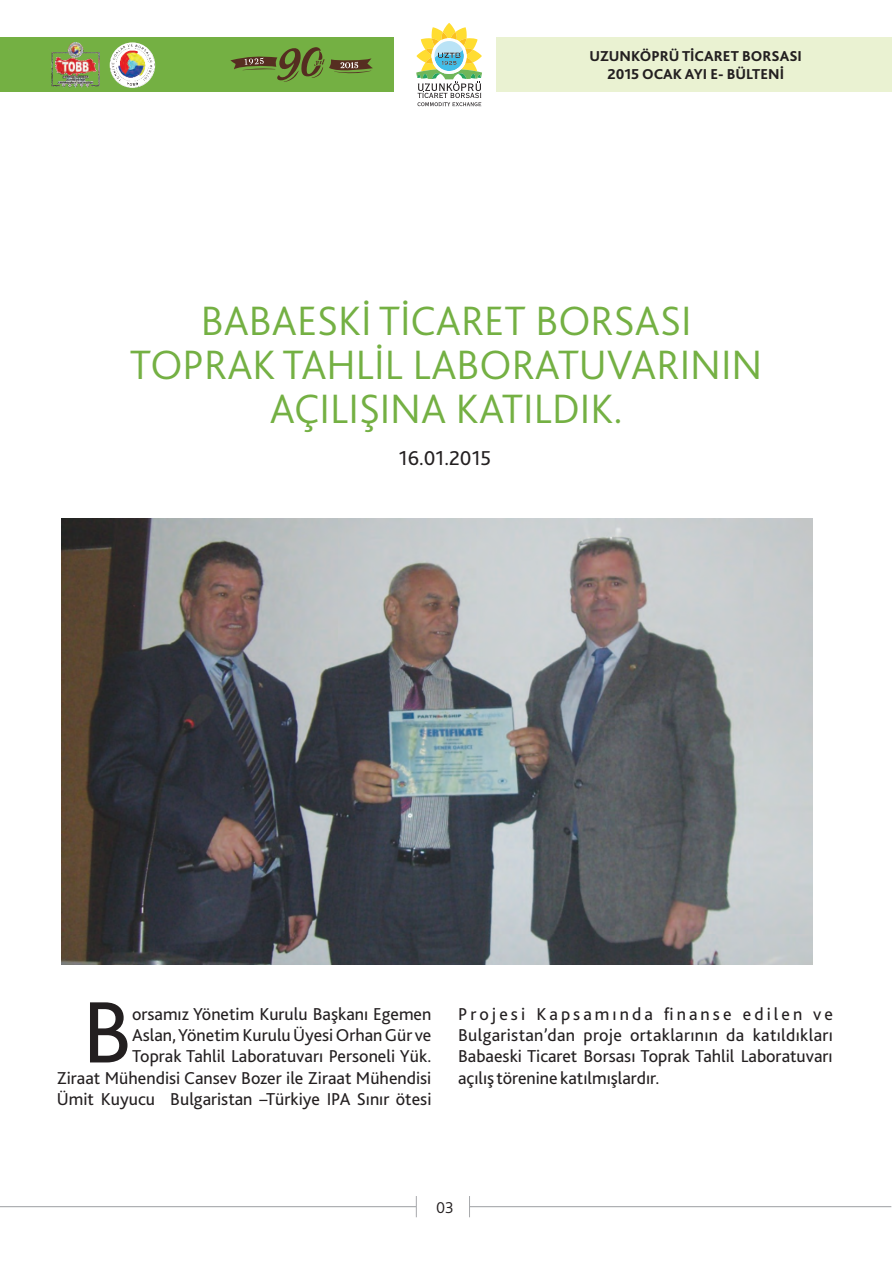
<style>
.page{position:relative;width:893px;height:1263px;background:#fff}
.page>*{position:absolute;margin:0;border:0;box-sizing:border-box;transform-origin:0 0}
.t1{font:91.2px "Bliss 2";color:#231f20}
.t2{font:300 42.9px/44.1px "Bliss 2";color:#74b043;text-align:center}
.t3{font:21px "Bliss 2";color:#231f20}
.t4{font:18px/21.5px "Bliss 2";color:#231f20;text-align:right}
.t5{font:300 16.5px "Bliss 2";color:#231f20}
.t6{font:800 15px/17.9px "Bliss 2";color:#231f20;text-align:center}
</style>
<div class="page">
<div style="left:0;top:37px;width:394px;height:55px;background:#74b043"></div>
<div style="left:496px;top:37px;width:395px;height:55px;background:#eaf2d2"></div>
<svg style="left:416px;top:23px;width:66px;height:84px"></svg>
<svg style="left:0;top:1196px;width:417px;height:22px"></svg>
<svg style="left:469px;top:1196px;width:423px;height:22px"></svg>
<img style="left:62px;top:518px;width:751px;height:447px">
<img style="left:51px;top:42px;width:49px;height:46px">
<svg style="left:110px;top:42px;width:45px;height:46px"></svg>
<img style="left:110px;top:43px;width:45px;height:44px;border-radius:50%">
<svg style="left:230px;top:47px;width:143px;height:35px"></svg>
<p class="t6" style="left:590px;top:47px;width:214px">UZUNKÖPRÜ TİCARET BORSASI<br>2015 OCAK AYI E- BÜLTENİ</p>
<h2 class="t2" style="left:130px;top:299px;width:634px">BABAESKİ TİCARET BORSASI<br>TOPRAK TAHLİL LABORATUVARININ<br>AÇILIŞINA KATILDIK.</h2>
<p class="t3" style="left:399px;top:446px;width:94px">16.01.2015</p>
<h1 class="t1" style="left:82px;top:980px;width:51px">B</h1>
<p class="t4" style="left:132px;top:1003px;width:301px">orsamız Yönetim Kurulu Başkanı Egemen</p>
<p class="t4" style="left:57px;top:1024px;width:376px">Aslan, Yönetim Kurulu Üyesi Orhan Gür ve<br>Toprak Tahlil Laboratuvarı Personeli Yük.<br>Ziraat Mühendisi Cansev Bozer ile Ziraat Mühendisi Ümit Kuyucu Bulgaristan –Türkiye IPA Sınır ötesi</p>
<p class="t4" style="left:458px;top:1003px;width:376px;text-align:justify">Projesi Kapsamında finanse edilen ve Bulgaristan’dan proje ortaklarının da katıldıkları Babaeski Ticaret Borsası Toprak Tahlil Laboratuvarı açılış törenine katılmışlardır.</p>
<p class="t5" style="left:436px;top:1198px;width:19px">03</p>
</div>
